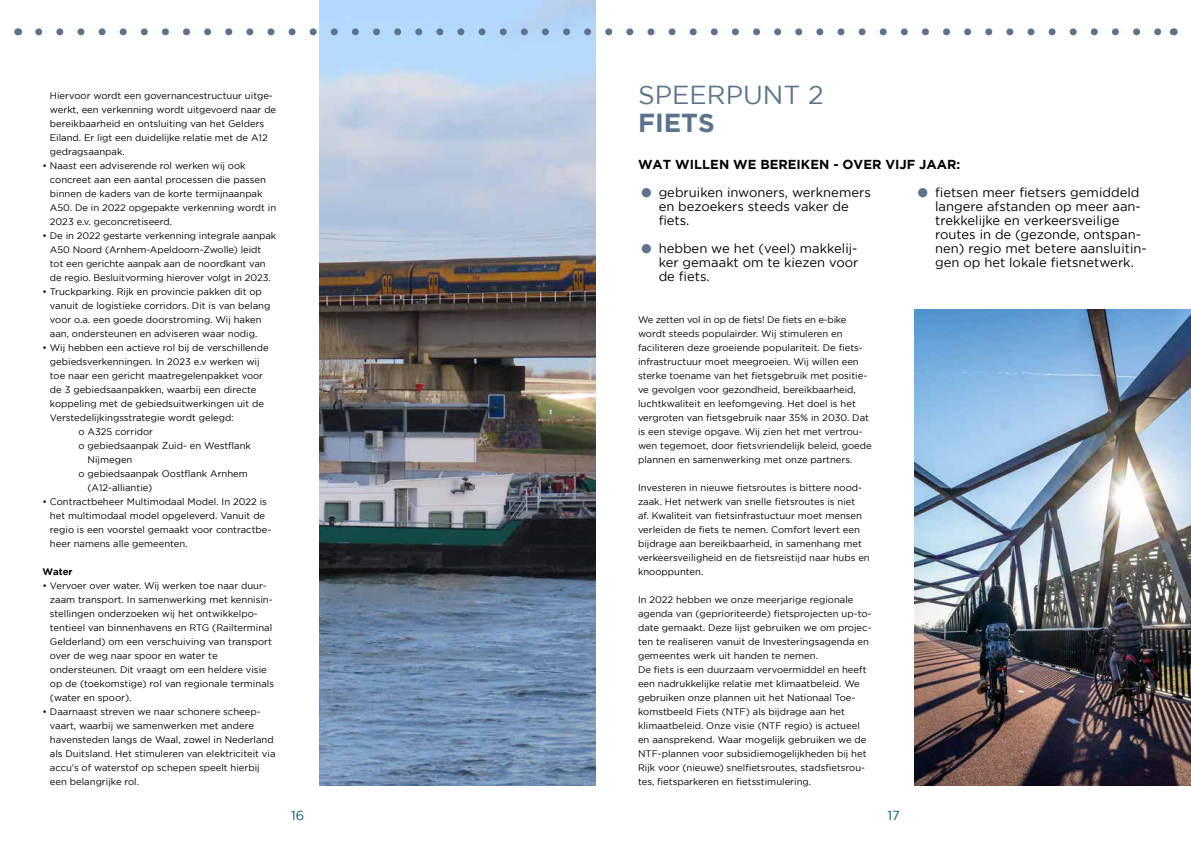
<style>
.page{position:relative;width:1191px;height:842px;background:#fff}
.page>*{position:absolute;margin:0;border:0;box-sizing:border-box;transform-origin:0 0}
.t1{font:26px "Gotham";color:#5c748b}
.t2{font:700 26px "Gotham";color:#5c748b}
.t3{font:13px/14px "Gotham";color:#000}
.t4{font:700 13px "Gotham";color:#000}
.t5{font:13px "Gotham";color:#005f65}
.t6{font:9.5px/14px "Gotham";color:#000}
.t7{font:700 9.5px "Gotham";color:#000}
.s1{font-size:35px;color:#5c748b}
</style>
<div class="page">
<img style="left:319px;top:0;width:276px;height:785px">
<img style="left:914px;top:309px;width:277px;height:476px">
<svg style="left:39px;top:28px;width:1123px;height:7px"></svg>
<p class="t6" style="left:50px;top:89px;width:228px">Hiervoor wordt een governancestructuur uitge&shy;werkt, een verkenning wordt uitgevoerd naar de bereikbaarheid en ontsluiting van het Gelders Eiland. Er ligt een duidelijke relatie met de A12 gedragsaanpak.</p>
<p class="t6" style="left:50px;top:159px;width:228px;text-indent:-7px">• Naast een adviserende rol werken wij ook concreet aan een aantal processen die passen binnen de kaders van de korte termijnaanpak A50. De in 2022 opgepakte verkenning wordt in 2023 e.v. geconcretiseerd.</p>
<p class="t6" style="left:50px;top:229px;width:228px;text-indent:-7px">• De in 2022 gestarte verkenning integrale aanpak A50 Noord (Arnhem-Apeldoorn-Zwolle) leidt tot een gerichte aanpak aan de noordkant van de regio. Besluitvorming hierover volgt in 2023.</p>
<p class="t6" style="left:50px;top:285px;width:222px;text-indent:-7px">• Truckparking. Rijk en provincie pakken dit op vanuit de logistieke corridors. Dit is van belang voor o.a. een goede doorstroming. Wij haken aan, ondersteunen en adviseren waar nodig.</p>
<p class="t6" style="left:43px;top:341px;width:228px">• Wij hebben een actieve rol bij de verschillende</p>
<p class="t6" style="left:50px;top:355px;width:211px">gebiedsverkenningen. In 2023 e.v werken wij</p>
<p class="t6" style="left:50px;top:369px;width:215px">toe naar een gericht maatregelenpakket voor</p>
<p class="t6" style="left:50px;top:383px;width:208px">de 3 gebiedsaanpakken, waarbij een directe</p>
<p class="t6" style="left:50px;top:397px;width:216px">koppeling met de gebiedsuitwerkingen uit de</p>
<p class="t6" style="left:50px;top:411px;width:185px">Verstedelijkingsstrategie wordt gelegd:</p>
<p class="t6" style="left:79px;top:425px;width:76px">o A325 corridor</p>
<p class="t6" style="left:79px;top:439px;width:174px">o gebiedsaanpak Zuid- en Westflank</p>
<p class="t6" style="left:88px;top:453px;width:46px">Nijmegen</p>
<p class="t6" style="left:79px;top:467px;width:171px">o gebiedsaanpak Oostflank Arnhem</p>
<p class="t6" style="left:88px;top:481px;width:66px">(A12-alliantie)</p>
<p class="t6" style="left:50px;top:495px;width:223px;text-indent:-7px">• Contractbeheer Multimodaal Model. In 2022 is het multimodaal model opgeleverd. Vanuit de regio is een voorstel gemaakt voor contractbe&shy;heer namens alle gemeenten.</p>
<p class="t7" style="left:43px;top:566px;width:32px">Water</p>
<p class="t6" style="left:50px;top:579px;width:226px;text-indent:-7px">• Vervoer over water. Wij werken toe naar duur&shy;zaam transport. In samenwerking met kennisin&shy;stellingen onderzoeken wij het ontwikkelpo&shy;tentieel van binnenhavens en RTG (Railterminal Gelderland) om een verschuiving van transport over de weg naar spoor en water te ondersteunen. Dit vraagt om een heldere visie op de (toekomstige) rol van regionale terminals (water en spoor).</p>
<p class="t6" style="left:50px;top:705px;width:227px;text-indent:-7px">• Daarnaast streven we naar schonere scheep&shy;vaart, waarbij we samenwerken met andere havensteden langs de Waal, zowel in Nederland als Duitsland. Het stimuleren van elektriciteit via accu’s of waterstof op schepen speelt hierbij een belangrijke rol.</p>
<h1 class="t1" style="left:638px;top:80px;width:187px">SPEERPUNT 2</h1>
<h1 class="t2" style="left:638px;top:108px;width:78px">FIETS</h1>
<h2 class="t4" style="left:638px;top:157px;width:324px">WAT WILLEN WE BEREIKEN - OVER VIJF JAAR:</h2>
<h2 class="t3" style="left:658px;top:185px;width:214px;text-indent:-21px"><span class="s1">•</span> gebruiken inwoners, werknemers en bezoekers steeds vaker de fiets.</h2>
<h2 class="t3" style="left:658px;top:241px;width:201px;text-align:justify;text-indent:-21px"><span class="s1">•</span> hebben we het (veel) makkelij&shy;ker gemaakt om te kiezen voor de fiets.</h2>
<p class="t6" style="left:638px;top:313px;width:235px">We zetten vol in op de fiets! De fiets en e-bike wordt steeds populairder. Wij stimuleren en faciliteren deze groeiende populariteit. De fiets&shy;infrastructuur moet meegroeien. Wij willen een sterke toename van het fietsgebruik met positie&shy;ve gevolgen voor gezondheid, bereikbaarheid, luchtkwaliteit en leefomgeving. Het doel is het vergroten van fietsgebruik naar 35% in 2030. Dat is een stevige opgave. Wij zien het met vertrou&shy;wen tegemoet, door fietsvriendelijk beleid, goede plannen en samenwerking met onze partners.</p>
<p class="t6" style="left:638px;top:481px;width:233px">Investeren in nieuwe fietsroutes is bittere nood&shy;zaak. Het netwerk van snelle fietsroutes is niet<br>af. Kwaliteit van fietsinfrastuctuur moet mensen verleiden de fiets te nemen. Comfort levert een bijdrage aan bereikbaarheid, in samenhang met verkeersveiligheid en de fietsreistijd naar hubs en knooppunten.</p>
<p class="t6" style="left:638px;top:593px;width:235px">In 2022 hebben we onze meerjarige regionale agenda van (geprioriteerde) fietsprojecten up-to&shy;date gemaakt. Deze lijst gebruiken we om projec&shy;ten te realiseren vanuit de Investeringsagenda en gemeentes werk uit handen te nemen.<br>De fiets is een duurzaam vervoermiddel en heeft een nadrukkelijke relatie met klimaatbeleid. We gebruiken onze plannen uit het Nationaal Toe&shy;komstbeeld Fiets (NTF) als bijdrage aan het klimaatbeleid. Onze visie (NTF regio) is actueel en aansprekend. Waar mogelijk gebruiken we de NTF-plannen voor subsidiemogelijkheden bij het Rijk voor (nieuwe) snelfietsroutes, stadsfietsrou&shy;tes, fietsparkeren en fietsstimulering.</p>
<h2 class="t5" style="left:291px;top:808px;width:15px">16</h2>
<h2 class="t5" style="left:887px;top:808px;width:14px">17</h2>
<h2 class="t3" style="left:935px;top:185px;width:213px;text-indent:-21px"><span class="s1">•</span> fietsen meer fietsers gemiddeld langere afstanden op meer aan&shy;trekkelijke en verkeersveilige routes in de (gezonde, ontspan&shy;nen) regio met betere aansluitin&shy;gen op het lokale fietsnetwerk.</h2>
</div>
